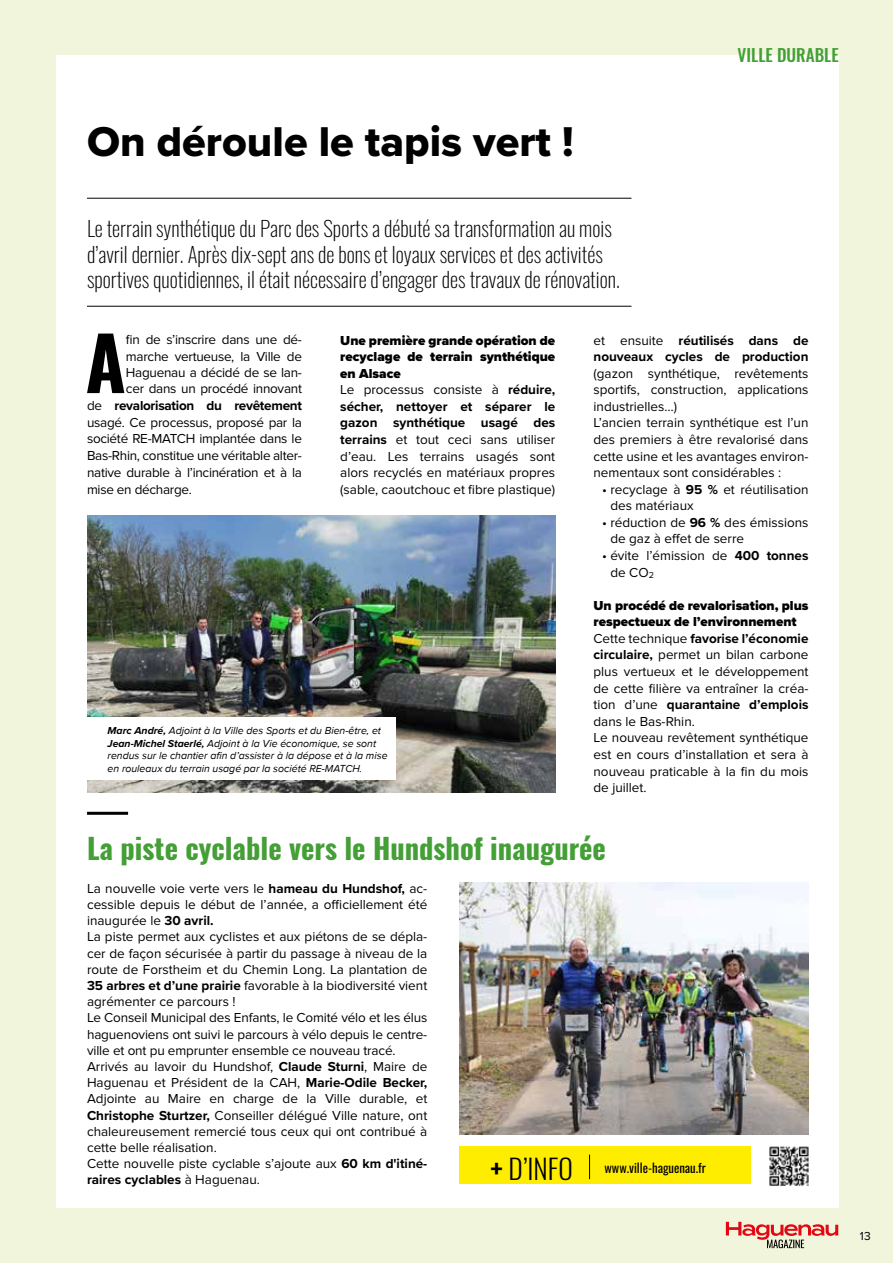
<style>
.page{position:relative;width:893px;height:1263px;background:#f1f5db}
.page>*{position:absolute;margin:0;border:0;box-sizing:border-box;transform-origin:0 0}
.t1{font:700 73.5px "Oswald";color:#000}
.t2{font:43.2px "Proxima Nova Extrabld";color:#000}
.t3{font:700 28.5px "Oswald";color:#449f36}
.t4{font:200 21px/25.2px "Oswald";color:#000}
.t5{font:500 17.25px "Oswald";color:#449f36}
.t6{font:13.5px/16.6px "Proxima Nova";color:#000}
.t7{font:13.5px "Proxima Nova";letter-spacing:-.02em;color:#000}
.t8{font:700 13.5px/16.6px "Proxima Nova";color:#000}
.t9{font:700 13.5px "Proxima Nova";letter-spacing:-.02em;color:#000}
.t10{font:12.6px "Oswald";color:#000}
.t11{font:12px "Proxima Nova";color:#000}
.t12{font:italic 10.5px/12.6px "Proxima Nova";color:#000}
.s1{font-weight:900}
.s2{font-weight:700}
.s3{font-weight:400}
.s4{font-weight:700;font-size:27.45px}
.s5{font-weight:300;font-size:27.45px}
</style>
<div class="page">
<div style="left:56px;top:55px;width:782px;height:1153px;background:#fff"></div>
<hr style="left:87px;top:198px;width:544px;height:1px;background:#000">
<hr style="left:87px;top:306px;width:544px;height:1px;background:#000">
<svg style="left:726px;top:1222px;width:112px;height:26px"></svg>
<img style="left:87px;top:515px;width:468px;height:277px">
<div style="left:86px;top:717px;width:309px;height:63px;background:#fff"></div>
<hr style="left:87px;top:812px;width:41px;height:3px;background:#000">
<img style="left:459px;top:882px;width:349px;height:252px">
<div style="left:459px;top:1146px;width:292px;height:38px;background:#ffed00"></div>
<svg style="left:589px;top:1154px;width:1px;height:25px"></svg>
<img style="left:769px;top:1146px;width:40px;height:40px">
<p class="t5" style="left:737px;top:43px;width:103px">VILLE DURABLE</p>
<h2 class="t2" style="left:87px;top:110px;width:488px">On déroule le tapis vert !</h2>
<p class="t4" style="left:87px;top:214px;width:534px">Le terrain synthétique du Parc des Sports a débuté sa transformation au mois d’avril dernier. Après dix-sept ans de bons et loyaux services et des activités sportives quotidiennes, il était nécessaire d’engager des travaux de rénovation.</p>
<h1 class="t1" style="left:85px;top:312px;width:42px">A</h1>
<p class="t7" style="left:126px;top:332px;width:178px">fin de s’inscrire dans une dé-</p>
<p class="t6" style="left:340px;top:332px;width:216px"><span class="s1">Une première grande opération de recyclage de terrain synthétique en Alsace<br></span>Le processus consiste à <span class="s2">réduire, sécher, nettoyer et séparer le gazon synthétique usagé des terrains</span> et tout ceci sans utiliser d’eau. Les terrains usagés sont alors recyclés en matériaux propres (sable, caoutchouc et fibre plastique)</p>
<p class="t8" style="left:593px;top:331px;width:216px"><span class="s3">et ensuite</span> réutilisés dans de nouveaux cycles de production</p>
<p class="t7" style="left:126px;top:348px;width:178px">marche vertueuse, la Ville de</p>
<p class="t7" style="left:126px;top:365px;width:178px">Haguenau a décidé de se lan-</p>
<p class="t7" style="left:126px;top:381px;width:178px">cer dans un procédé innovant</p>
<p class="t9" style="left:87px;top:395px;width:216px"><span class="s3">de</span> revalorisation du revêtement</p>
<p class="t7" style="left:87px;top:414px;width:216px">usagé. Ce processus, proposé par la</p>
<p class="t7" style="left:87px;top:431px;width:216px">société RE-MATCH implantée dans le</p>
<p class="t7" style="left:87px;top:448px;width:216px">Bas-Rhin, constitue une véritable alter-</p>
<p class="t7" style="left:87px;top:465px;width:216px">native durable à l’incinération et à la</p>
<p class="t7" style="left:87px;top:482px;width:106px">mise en décharge.</p>
<p class="t6" style="left:593px;top:365px;width:216px">(gazon synthétique, revêtements sportifs, construction, applications industrielles…)<br>L’ancien terrain synthétique est l’un des premiers à être revalorisé dans cette usine et les avantages environ&shy;nementaux sont considérables :</p>
<p class="t6" style="left:610px;top:481px;width:200px;text-indent:-8px">• recyclage à <span class="s2">95 %</span> et réutilisation des matériaux</p>
<p class="t6" style="left:610px;top:514px;width:200px;text-indent:-8px">• réduction de <span class="s2">96 %</span> des émissions de gaz à effet de serre</p>
<p class="t6" style="left:610px;top:547px;width:200px;text-indent:-8px">• évite l’émission de <span class="s2">400 tonnes </span>de CO<sub>2</sub></p>
<p class="t6" style="left:593px;top:597px;width:216px"><span class="s1">Un procédé de revalorisation, plus respectueux de l’environnement<br></span>Cette technique <span class="s2">favorise l’économie circulaire,</span> permet un bilan carbone plus vertueux et le développement de cette filière va entraîner la créa&shy;tion d’une <span class="s2">quarantaine d’emplois </span>dans le Bas-Rhin.<br>Le nouveau revêtement synthétique est en cours d’installation et sera à nouveau praticable à la fin du mois de juillet.</p>
<p class="t12" style="left:108px;top:725px;width:281px"><span class="s2">Marc André,</span> Adjoint à la Ville des Sports et du Bien-être, et <span class="s2">Jean-Michel Staerlé,</span> Adjoint à la Vie économique, se sont rendus sur le chantier afin d’assister à la dépose et à la mise en rouleaux du terrain usagé par la société RE-MATCH.</p>
<h3 class="t3" style="left:87px;top:828px;width:520px">La piste cyclable vers le Hundshof inaugurée</h3>
<p class="t6" style="left:87px;top:880px;width:342px;line-height:16.2px">La nouvelle voie verte vers le <span class="s2">hameau du Hundshof,</span> ac&shy;cessible depuis le début de l’année, a officiellement été inaugurée le <span class="s2">30 avril.<br></span>La piste permet aux cyclistes et aux piétons de se dépla&shy;cer de façon sécurisée à partir du passage à niveau de la route de Forstheim et du Chemin Long. La plantation de <span class="s2">35 arbres et d’une prairie</span> favorable à la biodiversité vient agrémenter ce parcours !<br>Le Conseil Municipal des Enfants, le Comité vélo et les élus haguenoviens ont suivi le parcours à vélo depuis le centre&shy;ville et ont pu emprunter ensemble ce nouveau tracé.<br>Arrivés au lavoir du Hundshof, <span class="s2">Claude Sturni</span>, Maire de Haguenau et Président de la CAH, <span class="s2">Marie-Odile Becker, </span>Adjointe au Maire en charge de la Ville durable, et <span class="s2">Christophe Sturtzer,</span> Conseiller délégué Ville nature, ont chaleureusement remercié tous ceux qui ont contribué à cette belle réalisation.<br>Cette nouvelle piste cyclable s’ajoute aux <span class="s2">60 km d'itiné&shy;raires cyclables</span> à Haguenau.</p>
<p class="t10" style="left:490px;top:1156px;width:217px"><span class="s4">+</span> <span class="s5">D’INFO</span> www.ville-haguenau.fr</p>
<p class="t11" style="left:860px;top:1229px;width:12px">13</p>
</div>
